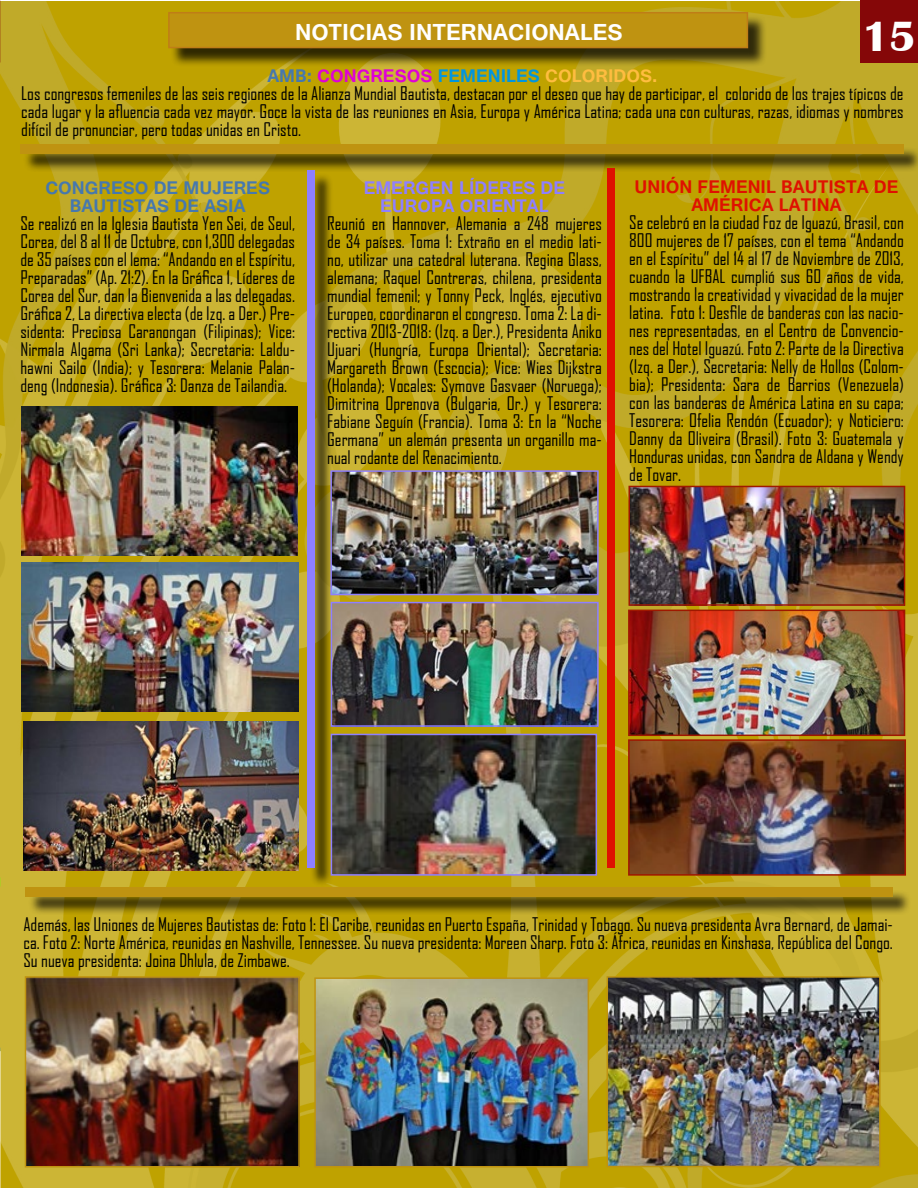
<style>
.page{position:relative;width:918px;height:1188px;background:#fff}
.page>*{position:absolute;margin:0;border:0;box-sizing:border-box;transform-origin:0 0}
.t1{font:700 43.5px "Britannic";color:#fff}
.t2{font:700 28.5px "Tunga";color:#fff}
.t3{font:700 22.5px/18px "Tunga";color:#df1100;text-align:center}
.t4{font:700 22.5px "Tunga";color:#ffbd40}
.t5{font:700 22.5px/18px "Tunga";color:#4678ae;text-align:center}
.t6{font:700 22.5px/18px "Tunga";color:#8e7fff;text-align:center}
.t7{font:18px/18px "Agency FB";color:#000;text-align:justify}
.s1{color:#4678ae}
.s2{color:#df00d7}
.s3{color:#0095df}
</style>
<div class="page">
<img style="left:1px;top:1px;width:917px;height:1187px">
<hr style="left:0;top:387px;width:1px;height:664px;background:#8d08d5">
<hr style="left:0;top:1px;width:1px;height:386px;background:#8a9d31">
<div style="left:860px;top:0;width:58px;height:63px;background:#850708"></div>
<div style="left:170px;top:15px;width:597px;height:52px;background:#000;opacity:.75"></div>
<div style="left:168px;top:12px;width:580px;height:36px;background:#bf9311;border:2px solid #bf7d17"></div>
<div style="left:23px;top:146px;width:895px;height:27px;background:#000;opacity:.75"></div>
<div style="left:20px;top:144px;width:884px;height:10px;background:#bf9311"></div>
<div style="left:28px;top:889px;width:884px;height:26px;background:#000;opacity:.75"></div>
<div style="left:25px;top:887px;width:868px;height:10px;background:#bf9311"></div>
<div style="left:309px;top:173px;width:25px;height:714px;background:#000;opacity:.75"></div>
<div style="left:307px;top:170px;width:8px;height:698px;background:#8e7fff"></div>
<div style="left:607px;top:168px;width:8px;height:700px;background:#df1100"></div>
<img style="left:21px;top:407px;width:277px;height:149px">
<img style="left:22px;top:563px;width:276px;height:148px">
<img style="left:23px;top:722px;width:275px;height:149px">
<img style="left:333px;top:473px;width:263px;height:119px">
<div style="left:330px;top:470px;width:269px;height:125px;border:2px solid #8e7fff"></div>
<img style="left:334px;top:605px;width:262px;height:119px">
<div style="left:331px;top:602px;width:268px;height:125px;border:2px solid #8e7fff"></div>
<img style="left:334px;top:737px;width:260px;height:136px">
<div style="left:331px;top:734px;width:266px;height:142px;border:2px solid #8e7fff"></div>
<img style="left:631px;top:489px;width:271px;height:114px">
<div style="left:628px;top:486px;width:277px;height:120px;border:2px solid #9f1800"></div>
<img style="left:631px;top:613px;width:271px;height:120px">
<div style="left:628px;top:610px;width:277px;height:126px;border:2px solid #9f1800"></div>
<img style="left:631px;top:742px;width:272px;height:131px">
<div style="left:628px;top:739px;width:278px;height:137px;border:2px solid #9f1800"></div>
<img style="left:28px;top:979px;width:269px;height:185px">
<div style="left:25px;top:976px;width:275px;height:191px;border:2px solid #bf9311"></div>
<img style="left:317px;top:980px;width:269px;height:184px">
<div style="left:314px;top:977px;width:275px;height:190px;border:2px solid #bf9311"></div>
<img style="left:610px;top:979px;width:268px;height:185px">
<div style="left:607px;top:976px;width:274px;height:191px;border:2px solid #bf9311"></div>
<img style="left:0;top:1051px;width:1px;height:137px">
<h2 class="t2" style="left:295px;top:13px;width:329px">NOTICIAS INTERNACIONALES</h2>
<h1 class="t1" style="left:863px;top:12px;width:55px">15</h1>
<p class="t4" style="left:267px;top:61px;width:392px"><span class="s1">AMB:</span> <span class="s2">CONGRESOS</span> <span class="s3">FEMENILES</span> COLORIDOS.</p>
<p class="t7" style="left:21px;top:84px;width:884px">Los congresos femeniles de las seis regiones de la Alianza Mundial Bautista, destacan por el deseo que hay de participar, el colorido de los trajes típicos de cada lugar y la afluencia cada vez mayor. Goce la vista de las reuniones en Asia, Europa y América Latina; cada una con culturas, razas, idiomas y nombres difícil de pronunciar, pero todas unidas en Cristo.</p>
<p class="t5" style="left:45px;top:177px;width:226px">CONGRESO DE MUJERES<br>BAUTISTAS DE ASIA</p>
<p class="t7" style="left:20px;top:214px;width:276px">Se realizó en la Iglesia Bautista Yen Sei, de Seul, Corea, del 8 al 11 de Octubre, con 1,300 delegadas de 35 países con el lema: “Andando en el Espíritu, Preparadas” (Ap. 21:2). En la Gráfica 1, Líderes de Corea del Sur, dan la Bienvenida a las delegadas.<br>Gráfica 2, La directiva electa (de Izq. a Der.) Pre&shy;sidenta: Preciosa Caranongan (Filipinas); Vice:<br>Nirmala Algama (Sri Lanka); Secretaria: Laldu&shy;hawni Sailo (India); y Tesorera: Melanie Palan&shy;deng (Indonesia). Gráfica 3: Danza de Tailandia.</p>
<p class="t6" style="left:364px;top:177px;width:203px">EMERGEN LÍDERES DE<br>EUROPA ORIENTAL</p>
<p class="t7" style="left:327px;top:214px;width:276px">Reunió en Hannover, Alemania a 248 mujeres de 34 países. Toma 1: Extraño en el medio lati&shy;no, utilizar una catedral luterana. Regina Glass, alemana; Raquel Contreras, chilena, presidenta mundial femenil; y Tonny Peck, Inglés, ejecutivo Europeo, coordinaron el congreso. Toma 2: La di&shy;rectiva 2013-2018: (Izq. a Der.), Presidenta Aniko Ujuari (Hungría, Europa Oriental); Secretaria:<br>Margareth Brown (Escocia); Vice: Wies Dijkstra (Holanda); Vocales: Symove Gasvaer (Noruega); Dimitrina Oprenova (Bulgaria, Or.) y Tesorera:<br>Fabiane Seguín (Francia). Toma 3: En la “Noche Germana” un alemán presenta un organillo ma&shy;nual rodante del Renacimiento.</p>
<p class="t3" style="left:635px;top:176px;width:265px">UNIÓN FEMENIL BAUTISTA DE<br>AMÉRICA LATINA</p>
<p class="t7" style="left:629px;top:213px;width:276px">Se celebró en la ciudad Foz de Iguazú, Brasil, con 800 mujeres de 17 países, con el tema “Andando en el Espíritu” del 14 al 17 de Noviembre de 2013, cuando la UFBAL cumplió sus 60 años de vida, mostrando la creatividad y vivacidad de la mujer latina. Foto 1: Desfile de banderas con las nacio&shy;nes representadas, en el Centro de Convencio&shy;nes del Hotel Iguazú. Foto 2: Parte de la Directiva (Izq. a Der.), Secretaria: Nelly de Hollos (Colom&shy;bia); Presidenta: Sara de Barrios (Venezuela) con las banderas de América Latina en su capa; Tesorera: Ofelia Rendón (Ecuador); y Noticiero:<br>Danny da Oliveira (Brasil). Foto 3: Guatemala y Honduras unidas, con Sandra de Aldana y Wendy de Tovar.</p>
<p class="t7" style="left:23px;top:914px;width:871px">Además, las Uniones de Mujeres Bautistas de: Foto 1: El Caribe, reunidas en Puerto España, Trinidad y Tobago. Su nueva presidenta Avra Bernard, de Jamai&shy;ca. Foto 2: Norte América, reunidas en Nashville, Tennessee. Su nueva presidenta: Moreen Sharp. Foto 3: África, reunidas en Kinshasa, República del Congo.<br>Su nueva presidenta: Joina Dhlula, de Zimbawe.</p>
</div>
